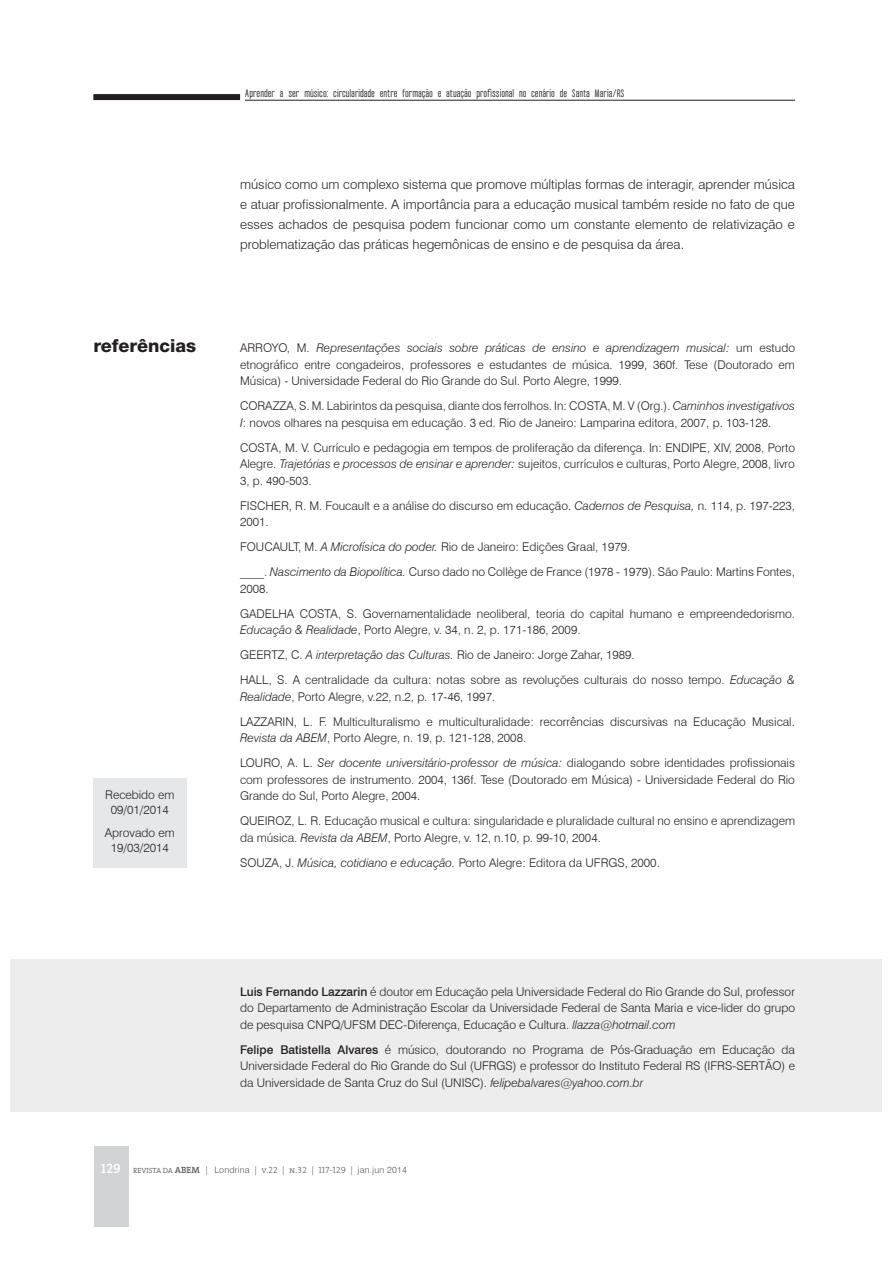
<style>
.page{position:relative;width:893px;height:1263px;background:#fff}
.page>*{position:absolute;margin:0;border:0;box-sizing:border-box;transform-origin:0 0}
.t1{font:800 18px "Helvetica Neue";color:#231f20}
.t2{font:300 13.2px/20px "Swiss 721 BT";color:#231f20;text-align:justify}
.t3{font:300 12px/16.5px "Swiss 721 BT";color:#231f20}
.t4{font:9px "Wearetrippin Short";color:#231f20}
.t5{font:300 9px "Swiss 721 BT";letter-spacing:.02em;color:#58595b}
.s1{font-style:italic}
.s2{font-weight:500}
.s3{font-family:"The Serif Semi Bold Caps";font-weight:400;font-size:13.5px;color:#fff}
.s4{font-family:"The Serif";font-size:7.5px}
.s5{font-family:"The Serif";font-weight:600}
.s6{font-family:"The Serif Light Caps";font-weight:400}
</style>
<div class="page">
<hr style="left:245px;top:100px;width:550px;height:1px;background:#231f20">
<div style="left:93px;top:94px;width:147px;height:6px;background:#231f20"></div>
<div style="left:94px;top:1146px;width:34px;height:81px;background:#d1d3d4"></div>
<div style="left:10px;top:960px;width:872px;height:152px;background:#ededee"></div>
<div style="left:93px;top:778px;width:94px;height:89px;background:#e6e7e8"></div>
<p class="t4" style="left:245px;top:89px;width:381px">Aprender a ser músico: circularidade entre formação e atuação profissional no cenário de Santa Maria/RS</p>
<h1 class="t1" style="left:93px;top:339px;width:104px">referências</h1>
<p class="t3" style="left:105px;top:787px;width:71px;line-height:15px;text-align:center">Recebido em<br>09/01/2014</p>
<p class="t3" style="left:105px;top:825px;width:71px;line-height:15px;text-align:center">Aprovado em<br>19/03/2014</p>
<p class="t2" style="left:240px;top:174px;width:556px">músico como um complexo sistema que promove múltiplas formas de interagir, aprender música e atuar profissionalmente. A importância para a educação musical também reside no fato de que esses achados de pesquisa podem funcionar como um constante elemento de relativização e problematização das práticas hegemônicas de ensino e de pesquisa da área.</p>
<p class="t3" style="left:240px;top:339px;width:556px;text-align:justify">ARROYO, M. <span class="s1">Representações sociais sobre práticas de ensino e aprendizagem musical:</span> um estudo etnográfico entre congadeiros, professores e estudantes de música. 1999, 360f. Tese (Doutorado em Música) - Universidade Federal do Rio Grande do Sul. Porto Alegre, 1999.</p>
<p class="t3" style="left:240px;top:397px;width:556px">CORAZZA, S. M. Labirintos da pesquisa, diante dos ferrolhos. In: COSTA, M. V (Org.). <span class="s1">Caminhos investigativos<br>I</span>: novos olhares na pesquisa em educação. 3 ed. Rio de Janeiro: Lamparina editora, 2007, p. 103-128.</p>
<p class="t3" style="left:240px;top:439px;width:556px;text-align:justify">COSTA, M. V. Currículo e pedagogia em tempos de proliferação da diferença. In: ENDIPE, XIV, 2008, Porto Alegre. <span class="s1">Trajetórias e processos de ensinar e aprender:</span> sujeitos, currículos e culturas, Porto Alegre, 2008, livro 3, p. 490-503.</p>
<p class="t3" style="left:240px;top:497px;width:556px">FISCHER, R. M. Foucault e a análise do discurso em educação. <span class="s1">Cadernos de Pesquisa,</span> n. 114, p. 197-223,<br>2001.</p>
<p class="t3" style="left:240px;top:534px;width:556px;line-height:25px">FOUCAULT, M. <span class="s1">A Microfísica do poder.</span> Rio de Janeiro: Edições Graal, 1979.<br>____. <span class="s1">Nascimento da Biopolítica.</span> Curso dado no Collège de France (1978 - 1979). São Paulo: Martins Fontes,</p>
<p class="t3" style="left:240px;top:576px;width:556px;line-height:25px">2008.<br>GADELHA COSTA, S. Governamentalidade neoliberal, teoria do capital humano e empreendedorismo.</p>
<p class="t3" style="left:240px;top:617px;width:556px;line-height:25px"><span class="s1">Educação &amp; Realidade</span>, Porto Alegre, v. 34, n. 2, p. 171-186, 2009.<br>GEERTZ, C. <span class="s1">A interpretação das Culturas.</span> Rio de Janeiro: Jorge Zahar, 1989.<br>HALL, S. A centralidade da cultura: notas sobre as revoluções culturais do nosso tempo. <span class="s1">Educação &amp;</span></p>
<p class="t3" style="left:240px;top:684px;width:556px;line-height:25px"><span class="s1">Realidade</span>, Porto Alegre, v.22, n.2, p. 17-46, 1997.<br>LAZZARIN, L. F. Multiculturalismo e multiculturalidade: recorrências discursivas na Educação Musical.</p>
<p class="t3" style="left:240px;top:725px;width:556px;line-height:25px"><span class="s1">Revista da ABEM</span>, Porto Alegre, n. 19, p. 121-128, 2008.<br>LOURO, A. L. <span class="s1">Ser docente universitário-professor de música:</span> dialogando sobre identidades profissionais</p>
<p class="t3" style="left:240px;top:771px;width:556px">com professores de instrumento. 2004, 136f. Tese (Doutorado em Música) - Universidade Federal do Rio<br>Grande do Sul, Porto Alegre, 2004.</p>
<p class="t3" style="left:240px;top:813px;width:556px">QUEIROZ, L. R. Educação musical e cultura: singularidade e pluralidade cultural no ensino e aprendizagem da música. <span class="s1">Revista da ABEM</span>, Porto Alegre, v. 12, n.10, p. 99-10, 2004.</p>
<p class="t3" style="left:240px;top:854px;width:421px">SOUZA, J. <span class="s1">Música, cotidiano e educação.</span> Porto Alegre: Editora da UFRGS, 2000.</p>
<p class="t3" style="left:240px;top:983px;width:556px;text-align:justify"><span class="s2">Luis Fernando Lazzarin</span> é doutor em Educação pela Universidade Federal do Rio Grande do Sul, professor do Departamento de Administração Escolar da Universidade Federal de Santa Maria e vice-lider do grupo de pesquisa CNPQ/UFSM DEC-Diferença, Educação e Cultura. <span class="s1">llazza@hotmail.com</span></p>
<p class="t3" style="left:240px;top:1041px;width:556px;text-align:justify"><span class="s2">Felipe Batistella Alvares</span> é músico, doutorando no Programa de Pós-Graduação em Educação da Universidade Federal do Rio Grande do Sul (UFRGS) e professor do Instituto Federal RS (IFRS-SERTÃO) e da Universidade de Santa Cruz do Sul (UNISC). <span class="s1">felipebalvares@yahoo.com.br</span></p>
<p class="t5" style="left:101px;top:1164px;width:307px"><span class="s3">129</span> <span class="s4">REVISTA DA</span> <span class="s5">ABEM</span> | Londrina <span class="s6">| v.22 | n.32 | 117-129 |</span> jan.jun 2014</p>
</div>
